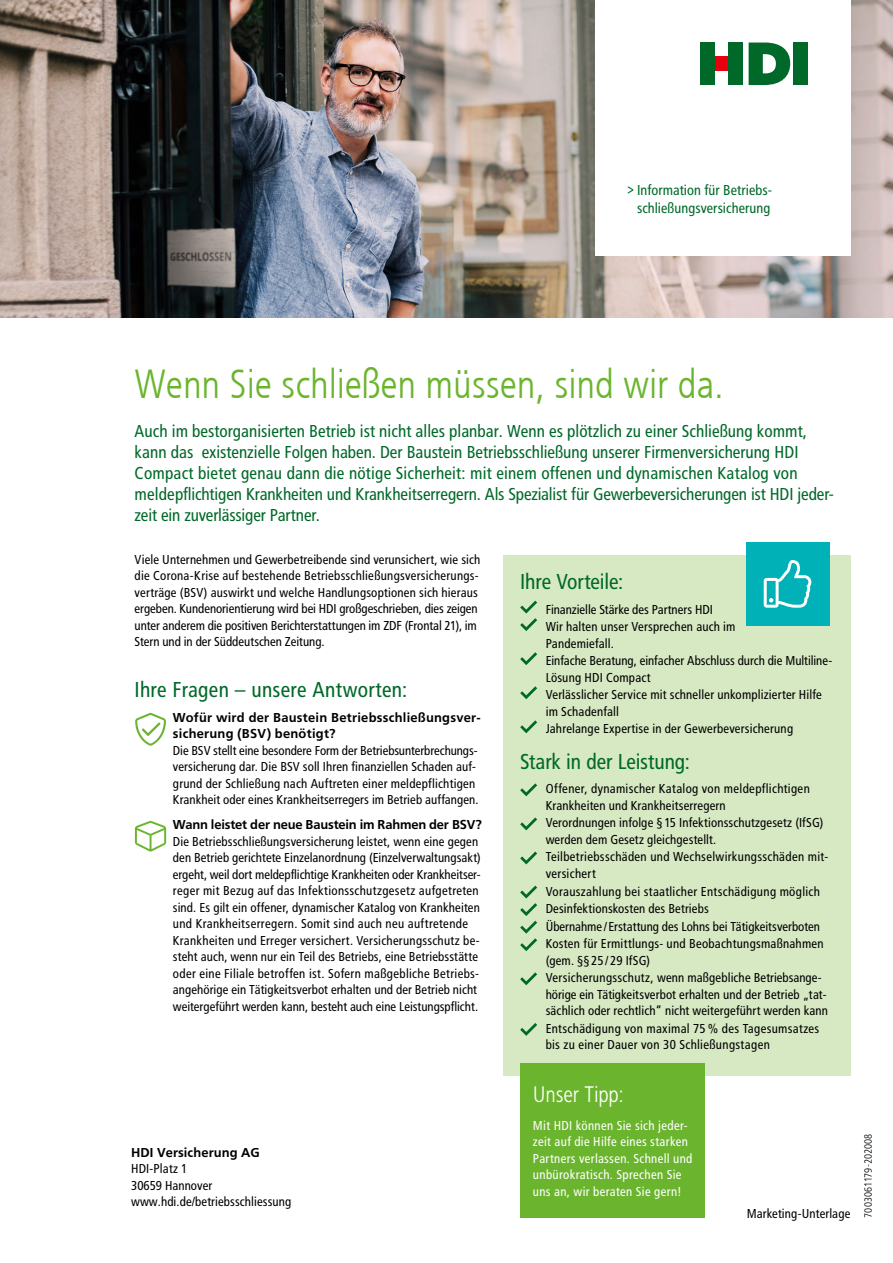
<style>
.page{position:relative;width:893px;height:1263px;background:#fff}
.page>*{position:absolute;margin:0;border:0;box-sizing:border-box;transform-origin:0 0}
.t1{font:40.5px "HDI Gerling Sans Cond Light";letter-spacing:-.005em;color:#6bb52e}
.t2{font:22.5px "HDI Gerling Sans Cond Regular";color:#006929}
.t3{font:22.5px "HDI Gerling Sans Cond Light";letter-spacing:-.01em;color:#fff}
.t4{font:18px/21px "HDI Gerling Sans Cond Regular";letter-spacing:-.005em;color:#006929}
.t5{font:15px/18px "HDI Gerling Sans Cond Regular";letter-spacing:.005em;color:#006929;text-align:right}
.t6{font:13.5px/17.1px "HDI Gerling Sans Cond Regular";letter-spacing:.01em;color:#000}
.t7{font:13.5px/16.5px "HDI Gerling Sans Cond Regular";letter-spacing:.02em;color:#fff}
.t8{font:13.5px/16.5px "HDI Gerling Sans Bold";letter-spacing:.01em;color:#000}
.t9{font:13.5px "HDI Gerling Sans Bold";letter-spacing:-.015em;color:#000}
.t10{font:10.5px "HDI Gerling Sans Cond Light";letter-spacing:.005em;color:#000}
</style>
<div class="page">
<img style="left:0;top:0;width:893px;height:318px">
<div style="left:503px;top:555px;width:347px;height:521px;background:#d7e9c3"></div>
<svg style="left:520px;top:601px;width:17px;height:30px"></svg>
<svg style="left:520px;top:652px;width:17px;height:13px"></svg>
<svg style="left:520px;top:686px;width:17px;height:13px"></svg>
<svg style="left:520px;top:720px;width:17px;height:13px"></svg>
<svg style="left:520px;top:783px;width:17px;height:13px"></svg>
<svg style="left:520px;top:817px;width:17px;height:13px"></svg>
<svg style="left:520px;top:851px;width:17px;height:13px"></svg>
<svg style="left:520px;top:885px;width:17px;height:66px"></svg>
<svg style="left:520px;top:972px;width:17px;height:13px"></svg>
<svg style="left:520px;top:1023px;width:17px;height:13px"></svg>
<div style="left:746px;top:542px;width:83px;height:83px;background:#00b1b7"></div>
<svg style="left:764px;top:560px;width:47px;height:48px"></svg>
<svg style="left:135px;top:713px;width:31px;height:33px"></svg>
<svg style="left:135px;top:821px;width:31px;height:31px"></svg>
<div style="left:520px;top:1063px;width:185px;height:154px;background:#6bb52e"></div>
<div style="left:595px;top:0;width:255px;height:255px;background:#fff"></div>
<svg style="left:749px;top:43px;width:41px;height:42px"></svg>
<div style="left:794px;top:43px;width:14px;height:42px;background:#006929"></div>
<div style="left:715px;top:57px;width:14px;height:14px;background:#e7000e"></div>
<div style="left:729px;top:43px;width:14px;height:42px;background:#006929"></div>
<div style="left:700px;top:43px;width:15px;height:42px;background:#006929"></div>
<p class="t5" style="left:626px;top:181px;width:146px">&gt;Information für Betriebs&shy;schließungsversicherung</p>
<h1 class="t1" style="left:135px;top:361px;width:591px">Wenn Sie schließen müssen, sind wir da.</h1>
<p class="t4" style="left:135px;top:421px;width:701px">Auch im bestorganisierten Betrieb ist nicht alles planbar. Wenn es plötzlich zu einer Schließung kommt, kann das existenzielle Folgen haben. Der Baustein Betriebsschließung unserer Firmenversicherung HDI Compact bietet genau dann die nötige Sicherheit: mit einem offenen und dynamischen Katalog von meldepflichtigen Krankheiten und Krankheitserregern. Als Spezialist für Gewerbeversicherungen ist HDI jeder&shy;zeit ein zuverlässiger Partner.</p>
<p class="t6" style="left:135px;top:551px;width:347px;line-height:16.5px">Viele Unternehmen und Gewerbetreibende sind verunsichert, wie sich die Corona-Krise auf bestehende Betriebsschließungsversicherungs&shy;verträge (BSV) auswirkt und welche Handlungsoptionen sich hieraus ergeben. Kundenorientierung wird bei HDI großgeschrieben, dies zeigen unter anderem die positiven Berichterstattungen im ZDF (Frontal 21), im Stern und in der Süddeutschen Zeitung.</p>
<h2 class="t2" style="left:520px;top:569px;width:105px">Ihre Vorteile:</h2>
<p class="t6" style="left:546px;top:601px;width:288px">Finanzielle Stärke des Partners HDI<br>Wir halten unser Versprechen auch im<br>Pandemiefall.<br>Einfache Beratung, einfacher Abschluss durch die Multiline-Lösung HDI Compact<br>Verlässlicher Service mit schneller unkomplizierter Hilfe im Schadenfall<br>Jahrelange Expertise in der Gewerbeversicherung</p>
<h2 class="t2" style="left:520px;top:749px;width:171px">Stark in der Leistung:</h2>
<p class="t6" style="left:546px;top:780px;width:284px">Offener, dynamischer Katalog von meldepflichtigen Krankheiten und Krankheitserregern<br>Verordnungen infolge § 15 Infektionsschutzgesetz (IfSG) werden dem Gesetz gleichgestellt.<br>Teilbetriebsschäden und Wechselwirkungsschäden mit&shy;versichert<br>Vorauszahlung bei staatlicher Entschädigung möglich Desinfektionskosten des Betriebs<br>Übernahme/Erstattung des Lohns bei Tätigkeitsverboten Kosten für Ermittlungs- und Beobachtungsmaßnahmen (gem. §§ 25 / 29 IfSG)<br>Versicherungsschutz, wenn maßgebliche Betriebsange&shy;hörige ein Tätigkeitsverbot erhalten und der Betrieb „tat&shy;sächlich oder rechtlich“ nicht weitergeführt werden kann Entschädigung von maximal 75% des Tagesumsatzes bis zu einer Dauer von 30 Schließungstagen</p>
<h2 class="t2" style="left:135px;top:677px;width:274px">Ihre Fragen – unsere Antworten:</h2>
<p class="t8" style="left:173px;top:709px;width:309px">Wofür wird der Baustein Betriebsschließungsver&shy;sicherung (BSV) benötigt?</p>
<p class="t6" style="left:173px;top:742px;width:307px;line-height:16.5px">Die BSV stellt eine besondere Form der Betriebsunterbrechungs&shy;versicherung dar. Die BSV soll Ihren finanziellen Schaden auf&shy;grund der Schließung nach Auftreten einer meldepflichtigen Krankheit oder eines Krankheitserregers im Betrieb auffangen.</p>
<p class="t9" style="left:173px;top:817px;width:311px">Wann leistet der neue Baustein im Rahmen der BSV?</p>
<p class="t6" style="left:173px;top:833px;width:309px;line-height:16.5px">Die Betriebsschließungsversicherung leistet, wenn eine gegen den Betrieb gerichtete Einzelanordnung (Einzelverwaltungsakt) ergeht, weil dort meldepflichtige Krankheiten oder Krankheitser&shy;reger mit Bezug auf das Infektionsschutzgesetz aufgetreten sind. Es gilt ein offener, dynamischer Katalog von Krankheiten und Krankheitserregern. Somit sind auch neu auftretende Krankheiten und Erreger versichert. Versicherungsschutz be&shy;steht auch, wenn nur ein Teil des Betriebs, eine Betriebsstätte oder eine Filiale betroffen ist. Sofern maßgebliche Betriebs&shy;angehörige ein Tätigkeitsverbot erhalten und der Betrieb nicht weitergeführt werden kann, besteht auch eine Leistungspflicht.</p>
<p class="t8" style="left:131px;top:1144px;width:130px">HDI Versicherung AG</p>
<p class="t6" style="left:131px;top:1161px;width:162px;line-height:16.5px">HDI-Platz 1<br>30659 Hannover www.hdi.de/betriebsschliessung</p>
<h2 class="t3" style="left:533px;top:1081px;width:92px">Unser Tipp:</h2>
<p class="t7" style="left:533px;top:1117px;width:161px">Mit HDI können Sie sich jeder&shy;zeit auf die Hilfe eines starken<br>Partners verlassen. Schnell und unbürokratisch. Sprechen Sie uns an, wir beraten Sie gern!</p>
<p class="t6" style="left:747px;top:1205px;width:105px">Marketing-Unterlage</p>
<p class="t10" style="left:862px;top:1217px;width:86px;rotate:-90deg">7003061179-202008</p>
</div>
